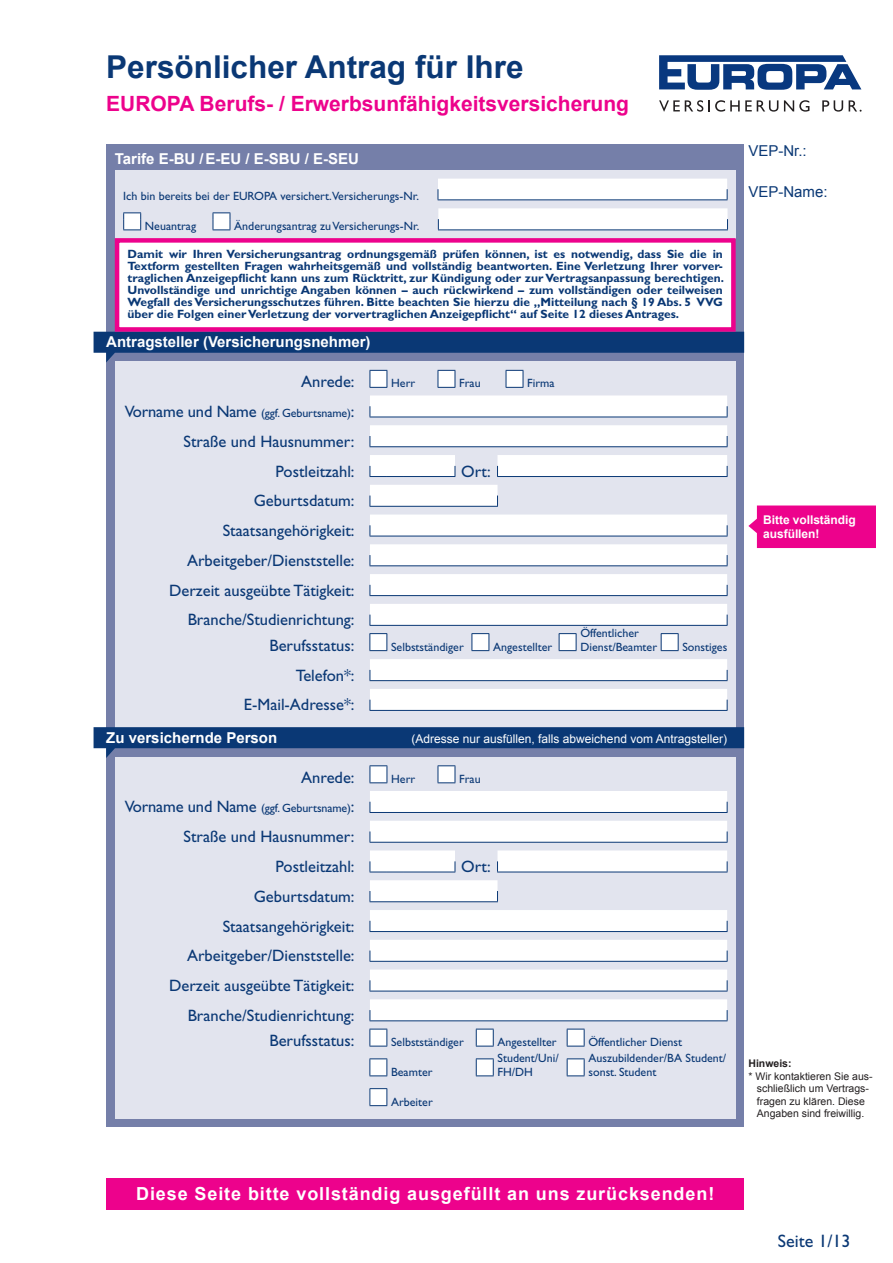
<style>
.page{position:relative;width:893px;height:1263px;background:#fff}
.page>*{position:absolute;margin:0;border:0;box-sizing:border-box;transform-origin:0 0}
.t1{font:700 31.5px "Arial";color:#0a3875}
.t2{font:700 21px "Arial";color:#ed028c}
.t3{font:700 18px "Arial";letter-spacing:.05em;color:#fff}
.t4{font:18px "Gill Sans";color:#0a3875}
.t5{font:16.5px/29.7px "Gill Sans";color:#0a3875;text-align:right}
.t6{font:700 15px "Arial";color:#fff}
.t7{font:15px "Arial";color:#0a3875}
.t8{font:700 12px/12px "Gill Sans";color:#0a3875;text-align:justify}
.t9{font:12px/13.5px "Gill Sans";color:#0a3875}
.t10{font:12px "Arial";color:#fff}
.t11{font:700 12px/14.4px "Arial";letter-spacing:-.005em;color:#fff}
.t12{font:10.5px/12.6px "Arial";color:#231f20;text-align:center}
.t13{font:700 10.5px "Arial";color:#231f20}
.s1{font-size:16.5px}
</style>
<div class="page">
<div style="left:106px;top:145px;width:638px;height:982px;background:#757fa9"></div>
<svg style="left:94px;top:332px;width:650px;height:30px"></svg>
<div style="left:115px;top:361px;width:620px;height:387px;background:#e2e4ee"></div>
<svg style="left:370px;top:395px;width:358px;height:22px;background:#f8f9fb"></svg>
<hr style="left:370px;top:417px;width:357px;height:1px;background:#0a3875">
<svg style="left:370px;top:370px;width:154px;height:18px"></svg>
<div style="left:115px;top:757px;width:620px;height:361px;background:#e2e4ee"></div>
<svg style="left:370px;top:455px;width:358px;height:22px;background:#f7f8fa"></svg>
<hr style="left:497px;top:476px;width:230px;height:1px;background:#0a3875">
<svg style="left:94px;top:727px;width:650px;height:31px"></svg>
<div style="left:115px;top:170px;width:620px;height:68px;background:#e2e4ee"></div>
<svg style="left:123px;top:208px;width:605px;height:22px"></svg>
<hr style="left:438px;top:229px;width:290px;height:1px;background:#0a3875">
<div style="left:438px;top:179px;width:290px;height:21px;background:#fff"></div>
<hr style="left:438px;top:199px;width:289px;height:1px;background:#0a3875">
<svg style="left:659px;top:55px;width:202px;height:35px"></svg>
<svg style="left:659px;top:100px;width:119px;height:12px"></svg>
<svg style="left:784px;top:100px;width:25px;height:12px"></svg>
<svg style="left:822px;top:100px;width:21px;height:12px"></svg>
<svg style="left:849px;top:100px;width:13px;height:12px"></svg>
<div style="left:370px;top:425px;width:358px;height:22px;background:#fff"></div>
<hr style="left:370px;top:446px;width:357px;height:1px;background:#0a3875">
<div style="left:370px;top:485px;width:128px;height:21px;background:#fff"></div>
<hr style="left:370px;top:506px;width:128px;height:1px;background:#0a3875">
<svg style="left:370px;top:514px;width:358px;height:22px;background:#f8f9fb"></svg>
<hr style="left:370px;top:536px;width:357px;height:1px;background:#0a3875">
<div style="left:370px;top:544px;width:358px;height:22px;background:#fff"></div>
<hr style="left:370px;top:565px;width:357px;height:1px;background:#0a3875">
<div style="left:370px;top:574px;width:358px;height:22px;background:#fff"></div>
<hr style="left:370px;top:595px;width:357px;height:1px;background:#0a3875">
<div style="left:370px;top:604px;width:358px;height:21px;background:#fff"></div>
<hr style="left:370px;top:625px;width:357px;height:1px;background:#0a3875">
<div style="left:370px;top:791px;width:358px;height:21px;background:#fff"></div>
<hr style="left:370px;top:812px;width:357px;height:1px;background:#0a3875">
<svg style="left:370px;top:850px;width:358px;height:23px"></svg>
<hr style="left:497px;top:872px;width:230px;height:1px;background:#0a3875">
<div style="left:370px;top:821px;width:358px;height:21px;background:#fff"></div>
<hr style="left:370px;top:842px;width:357px;height:1px;background:#0a3875">
<div style="left:370px;top:880px;width:128px;height:21px;background:#fff"></div>
<hr style="left:370px;top:901px;width:128px;height:1px;background:#0a3875">
<div style="left:370px;top:910px;width:358px;height:21px;background:#fff"></div>
<hr style="left:370px;top:931px;width:357px;height:1px;background:#0a3875">
<div style="left:370px;top:940px;width:358px;height:21px;background:#fff"></div>
<hr style="left:370px;top:961px;width:357px;height:1px;background:#0a3875">
<svg style="left:370px;top:969px;width:358px;height:22px;background:#f9fafb"></svg>
<hr style="left:370px;top:991px;width:357px;height:1px;background:#0a3875">
<div style="left:370px;top:999px;width:358px;height:22px;background:#fff"></div>
<hr style="left:370px;top:1020px;width:357px;height:1px;background:#0a3875">
<div style="left:370px;top:659px;width:358px;height:22px;background:#fff"></div>
<hr style="left:370px;top:680px;width:357px;height:1px;background:#0a3875">
<div style="left:370px;top:689px;width:358px;height:21px;background:#fff"></div>
<hr style="left:370px;top:710px;width:357px;height:1px;background:#0a3875">
<svg style="left:370px;top:765px;width:86px;height:18px"></svg>
<div style="left:115px;top:238px;width:621px;height:94px;background:#fff;border:4px solid #ed028c"></div>
<svg style="left:369px;top:633px;width:310px;height:18px"></svg>
<svg style="left:369px;top:1029px;width:216px;height:18px"></svg>
<svg style="left:369px;top:1058px;width:216px;height:18px"></svg>
<svg style="left:369px;top:1088px;width:18px;height:18px"></svg>
<svg style="left:748px;top:505px;width:128px;height:43px;background:#ee1393"></svg>
<div style="left:106px;top:1178px;width:638px;height:32px;background:#ed028c"></div>
<h1 class="t1" style="left:106px;top:46px;width:419px">Persönlicher Antrag für Ihre</h1>
<h2 class="t2" style="left:106px;top:90px;width:524px">EUROPA Berufs- / Erwerbsunfähigkeitsversicherung</h2>
<p class="t6" style="left:115px;top:149px;width:246px">Tarife E-BU /E-EU / E-SBU / E-SEU</p>
<p class="t9" style="left:123px;top:189px;width:297px">Ich bin bereits bei der EUROPA versichert.Versicherungs-Nr.</p>
<p class="t9" style="left:145px;top:219px;width:53px">Neuantrag</p>
<p class="t9" style="left:234px;top:219px;width:187px">Änderungsantrag zu Versicherungs-Nr.</p>
<p class="t8" style="left:128px;top:248px;width:598px">Damit wir Ihren Versicherungsantrag ordnungsgemäß prüfen können, ist es notwendig, dass Sie die in Textform gestellten Fragen wahrheitsgemäß und vollständig beantworten. Eine Verletzung Ihrer vorver&shy;traglichen Anzeigepflicht kann uns zum Rücktritt, zur Kündigung oder zur Vertragsanpassung berechtigen.<br>Unvollständige und unrichtige Angaben können – auch rückwirkend – zum vollständigen oder teilweisen Wegfall des Versicherungsschutzes führen. Bitte beachten Sie hierzu die „Mitteilung nach § 19 Abs. 5 VVG über die Folgen einer Verletzung der vorvertraglichen Anzeigepflicht“ auf Seite 12 dieses Antrages.</p>
<p class="t6" style="left:106px;top:332px;width:266px">Antragsteller (Versicherungsnehmer)</p>
<h3 class="t5" style="left:301px;top:367px;width:55px">Anrede:</h3>
<p class="t9" style="left:391px;top:377px;width:25px">Herr</p>
<p class="t9" style="left:459px;top:377px;width:23px">Frau</p>
<p class="t9" style="left:527px;top:377px;width:29px">Firma</p>
<p class="t9" style="left:125px;top:406px;width:231px"><span class="s1">Vorname und Name</span> (ggf. Geburtsname)<span class="s1">:</span></p>
<h3 class="t5" style="left:184px;top:426px;width:173px">Straße und Hausnummer:</h3>
<h3 class="t5" style="left:276px;top:456px;width:80px">Postleitzahl:</h3>
<h3 class="t5" style="left:461px;top:456px;width:31px">Ort:</h3>
<h3 class="t5" style="left:169px;top:486px;width:187px">Geburtsdatum:<br>Staatsangehörigkeit:<br>Arbeitgeber/Dienststelle:<br>Derzeit ausgeübte Tätigkeit:<br>Branche/Studienrichtung:</h3>
<p class="t9" style="left:580px;top:626px;width:60px">Öffentlicher</p>
<h3 class="t5" style="left:269px;top:630px;width:87px">Berufsstatus:</h3>
<p class="t9" style="left:391px;top:640px;width:74px">Selbstständiger</p>
<p class="t9" style="left:493px;top:640px;width:60px">Angestellter</p>
<p class="t9" style="left:580px;top:640px;width:78px">Dienst/Beamter</p>
<p class="t9" style="left:682px;top:640px;width:46px">Sonstiges</p>
<h3 class="t5" style="left:244px;top:660px;width:112px">Telefon*:<br>E-Mail-Adresse*:</h3>
<p class="t6" style="left:106px;top:727px;width:172px">Zu versichernde Person</p>
<p class="t10" style="left:412px;top:731px;width:317px">(Adresse nur ausfüllen, falls abweichend vom Antragsteller)</p>
<h3 class="t5" style="left:301px;top:762px;width:55px">Anrede:</h3>
<p class="t9" style="left:391px;top:772px;width:25px">Herr</p>
<p class="t9" style="left:459px;top:772px;width:23px">Frau</p>
<p class="t9" style="left:125px;top:802px;width:231px"><span class="s1">Vorname und Name</span> (ggf. Geburtsname)<span class="s1">:</span></p>
<h3 class="t5" style="left:184px;top:822px;width:173px">Straße und Hausnummer:</h3>
<h3 class="t5" style="left:276px;top:852px;width:80px">Postleitzahl:</h3>
<h3 class="t5" style="left:461px;top:852px;width:31px">Ort:</h3>
<h3 class="t5" style="left:169px;top:881px;width:187px">Geburtsdatum:<br>Staatsangehörigkeit:<br>Arbeitgeber/Dienststelle:<br>Derzeit ausgeübte Tätigkeit:<br>Branche/Studienrichtung:</h3>
<h3 class="t5" style="left:269px;top:1026px;width:87px">Berufsstatus:</h3>
<p class="t9" style="left:391px;top:1035px;width:74px">Selbstständiger</p>
<p class="t9" style="left:497px;top:1035px;width:60px">Angestellter</p>
<p class="t9" style="left:588px;top:1035px;width:95px">Öffentlicher Dienst</p>
<p class="t9" style="left:497px;top:1052px;width:63px">Student/Uni/<br>FH/DH</p>
<p class="t9" style="left:588px;top:1052px;width:139px">Auszubildender/BA Student/</p>
<p class="t9" style="left:391px;top:1065px;width:43px">Beamter</p>
<p class="t9" style="left:588px;top:1065px;width:69px">sonst. Student</p>
<p class="t9" style="left:391px;top:1095px;width:43px">Arbeiter</p>
<p class="t7" style="left:748px;top:140px;width:60px">VEP-Nr.:</p>
<p class="t7" style="left:748px;top:182px;width:81px">VEP-Name:</p>
<p class="t11" style="left:763px;top:513px;width:94px">Bitte vollständig ausfüllen!</p>
<p class="t13" style="left:748px;top:1056px;width:45px">Hinweis:</p>
<p class="t12" style="left:748px;top:1070px;width:126px">* Wir kontaktieren Sie aus&shy;schließlich um Vertrags&shy;fragen zu klären. Diese<br>Angaben sind freiwillig.</p>
<h3 class="t3" style="left:136px;top:1182px;width:580px">Diese Seite bitte vollständig ausgefüllt an uns zurücksenden!</h3>
<h3 class="t4" style="left:778px;top:1230px;width:74px">Seite 1/13</h3>
</div>
